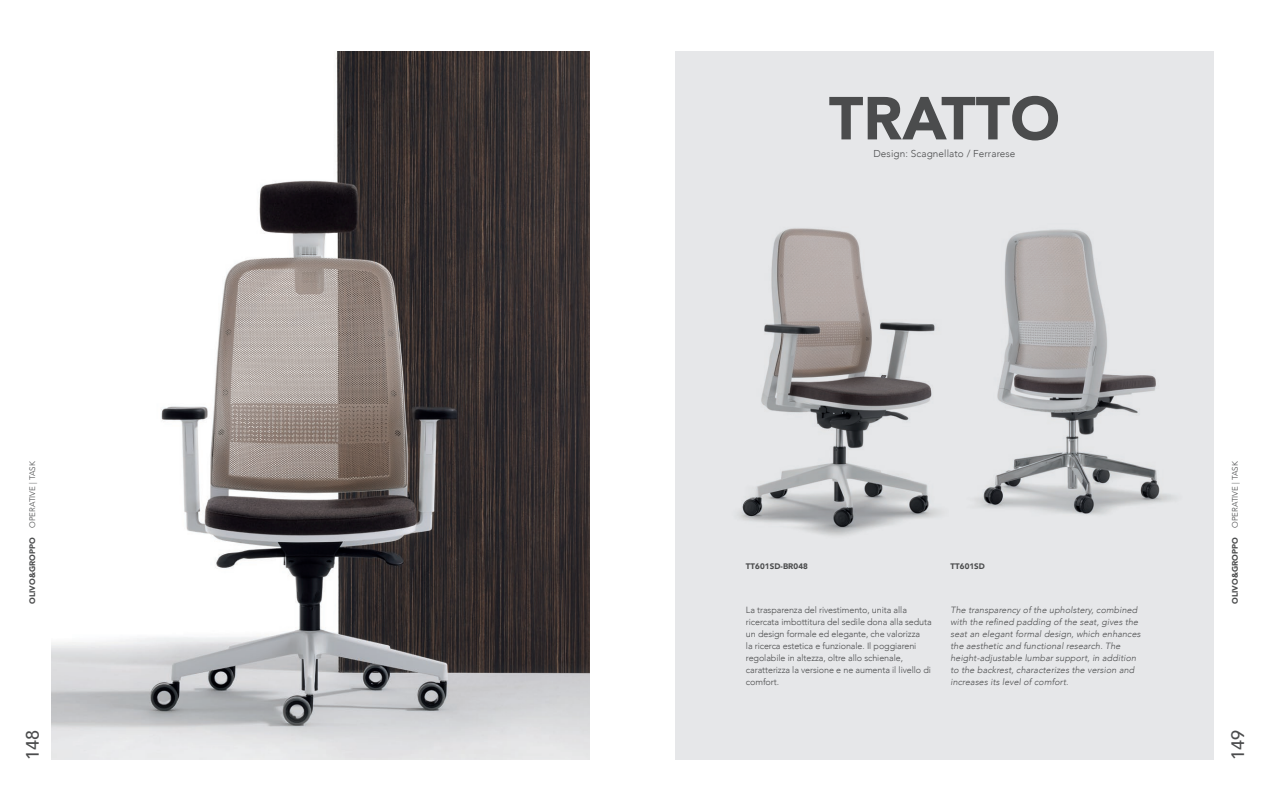
<style>
.page{position:relative;width:1265px;height:811px;background:#fff}
.page>*{position:absolute;margin:0;border:0;box-sizing:border-box;transform-origin:0 0}
.t1{font:900 60px "Avenir";color:#4b4c4d}
.t2{font:500 18px "Avenir";color:#4b4c4d}
.t3{font:300 10px "Avenir";letter-spacing:.01em;color:#4b4c4d}
.t4{font:italic 300 9px/12px "Avenir";letter-spacing:.01em;color:#4b4c4d}
.t5{font:300 9px/12px "Avenir";letter-spacing:-.01em;color:#4b4c4d}
.t6{font:300 8px "Avenir";color:#4b4c4d}
.t7{font:900 8px "Avenir";letter-spacing:.01em;color:#4b4c4d}
.s1{font-weight:900}
</style>
<div class="page">
<div style="left:675px;top:51px;width:538px;height:709px;background:#e6e7e9"></div>
<img style="left:739px;top:228px;width:201px;height:308px">
<img style="left:975px;top:229px;width:199px;height:286px">
<img style="left:51px;top:51px;width:539px;height:709px">
<p class="t6" style="left:28px;top:604px;width:144px;rotate:-90deg"><span class="s1">OLIVO&amp;GROPPO</span> OPERATIVE | TASK</p>
<h2 class="t2" style="left:17px;top:760px;width:32px;rotate:-90deg">148</h2>
<h1 class="t1" style="left:828px;top:67px;width:233px">TRATTO</h1>
<p class="t3" style="left:873px;top:148px;width:143px">Design: Scagnellato / Ferrarese</p>
<p class="t7" style="left:746px;top:560px;width:63px">TT601SD-BR048</p>
<p class="t7" style="left:950px;top:560px;width:36px">TT601SD</p>
<p class="t5" style="left:746px;top:604px;width:187px">La trasparenza del rivestimento, unita alla ricercata imbottitura del sedile dona alla seduta un design formale ed elegante, che valorizza<br>la ricerca estetica e funzionale. Il poggiareni regolabile in altezza, oltre allo schienale, caratterizza la versione e ne aumenta il livello di comfort.</p>
<p class="t4" style="left:950px;top:604px;width:192px">The transparency of the upholstery, combined with the refined padding of the seat, gives the seat an elegant formal design, which enhances the aesthetic and functional research. The height-adjustable lumbar support, in addition to the backrest, characterizes the version and increases its level of comfort.</p>
<p class="t6" style="left:1230px;top:604px;width:144px;rotate:-90deg"><span class="s1">OLIVO&amp;GROPPO</span> OPERATIVE | TASK</p>
<h2 class="t2" style="left:1222px;top:760px;width:32px;rotate:-90deg">149</h2>
</div>
